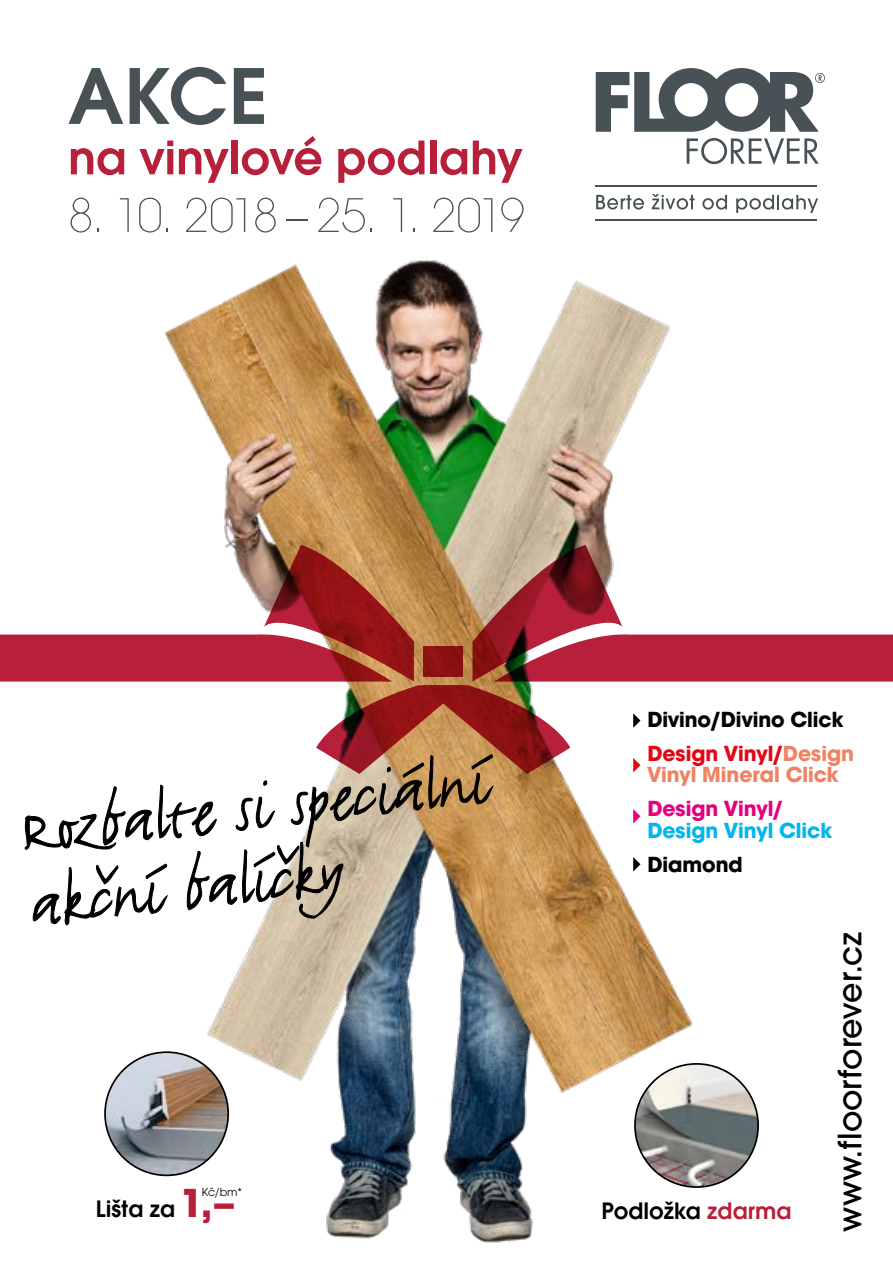
<style>
.page{position:relative;width:893px;height:1263px;background:#fff}
.page>*{position:absolute;margin:0;border:0;box-sizing:border-box;transform-origin:0 0}
.Normální{font:83.4px "Avant Gar Got Itc TOT Dem";color:#485156}
.Normální-2{font:73.8px/73.7px "Justlefthand Pro";color:#000}
.Normální-3{font:300 expanded 50.4px "Avant Gar Got Itc TOT";letter-spacing:-.06em;color:#485156}
.Normální-4{font:50.4px "Avant Gar Got Itc TOT Dem";color:#b71f3a}
.Normální-5{font:500 35.55px "Avant Garde Got Itc TOT";color:#000}
.Normální-6{font:24.75px "Avant Gar Got Itc TOT Dem";color:#000}
.Normální-7{font:700 22.65px/21.1px "Avant Gar Got Itc TOT";color:#f08262}
.Normální-8{font:700 22.65px/21.1px "Avant Gar Got Itc TOT";color:#00b6ed}
.Normální-9{font:700 22.65px "Avant Gar Got Itc TOT";color:#000}
.Normální-10{font:12px "Avant Gar Got Itc TOT Boo";color:#000}
.s1{font-family:"Avant Gar Got Itc TOT";font-weight:700;font-size:42px;color:#b71f3a}
.s2{color:#e30613}
.s3{color:#e6007d}
.s4{color:#b71f3a}
</style>
<div class="page">
<img style="left:151px;top:260px;width:556px;height:983px">
<svg style="left:687px;top:138px;width:132px;height:27px"></svg>
<svg style="left:596px;top:68px;width:229px;height:64px"></svg>
<svg style="left:596px;top:195px;width:48px;height:15px"></svg>
<svg style="left:652px;top:194px;width:43px;height:16px"></svg>
<svg style="left:702px;top:195px;width:25px;height:15px"></svg>
<svg style="left:736px;top:195px;width:82px;height:18px"></svg>
<hr style="left:596px;top:185px;width:221px;height:1px;background:#485156">
<hr style="left:596px;top:219px;width:221px;height:1px;background:#485156">
<img style="left:105px;top:1052px;width:123px;height:123px;border-radius:62px">
<img style="left:635px;top:1064px;width:123px;height:123px;border-radius:62px">
<svg style="left:0;top:545px;width:893px;height:380px"></svg>
<p class="Normální" style="left:69px;top:47px;width:200px">AKCE</p>
<p class="Normální-4" style="left:68px;top:128px;width:456px">na vinylové podlahy</p>
<p class="Normální-3" style="left:68px;top:187px;width:459px">8. 10. 2018–25. 1. 2019</p>
<p class="Normální-2" style="left:18px;top:792px;width:469px;rotate:-6deg">Rozbalte si speciální akční balíčky</p>
<p class="Normální-10" style="left:202px;top:1184px;width:42px">Kč/bm*</p>
<p class="Normální-6" style="left:96px;top:1194px;width:141px">Lišta za <span class="s1">1,–</span></p>
<p class="Normální-9" style="left:647px;top:706px;width:198px">Divino/Divino Click</p>
<p class="Normální-7" style="left:647px;top:743px;width:208px"><span class="s2">Design Vinyl/</span>Design<br>Vinyl Mineral Click</p>
<p class="Normální-8" style="left:647px;top:798px;width:186px"><span class="s3">Design Vinyl/<br></span>Design Vinyl Click</p>
<p class="Normální-9" style="left:647px;top:850px;width:97px">Diamond</p>
<p class="Normální-6" style="left:601px;top:1196px;width:192px">Podložka <span class="s4">zdarma</span></p>
<p class="Normální-5" style="left:829px;top:1231px;width:301px;rotate:-90deg">www.floorforever.cz</p>
</div>
